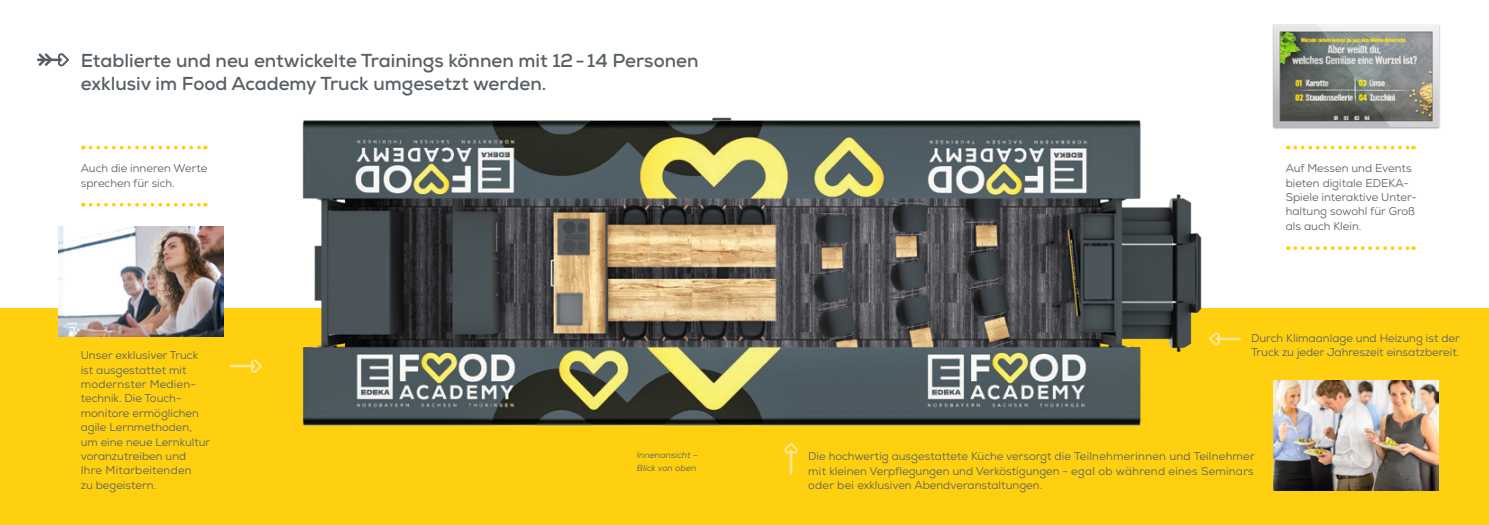
<style>
.page{position:relative;width:1489px;height:525px;background:#fff}
.page>*{position:absolute;margin:0;border:0;box-sizing:border-box;transform-origin:0 0}
.t1{font:700 18.75px/22.5px "Nexa";color:#576065}
.t2{font:11.25px/14.4px "Nexa";color:#576065}
.t3{font:italic 8.75px/12.5px "Nexa";color:#576065}
</style>
<div class="page">
<div style="left:0;top:308px;width:1488px;height:216px;background:#fed010"></div>
<hr style="left:37px;top:58px;width:23px;height:3px;background:#576065">
<svg style="left:39px;top:53px;width:30px;height:14px"></svg>
<svg style="left:1295px;top:146px;width:118px;height:3px"></svg>
<svg style="left:1295px;top:246px;width:118px;height:4px"></svg>
<svg style="left:90px;top:146px;width:116px;height:3px"></svg>
<svg style="left:90px;top:203px;width:116px;height:3px"></svg>
<svg style="left:250px;top:359px;width:12px;height:14px"></svg>
<hr style="left:230px;top:364px;width:23px;height:3px;background:#ffe696">
<svg style="left:784px;top:442px;width:14px;height:12px"></svg>
<hr style="left:789px;top:451px;width:3px;height:23px;background:#ffe696">
<hr style="left:1217px;top:337px;width:23px;height:3px;background:#ffe696">
<img style="left:302px;top:117px;width:923px;height:310px">
<div style="left:1271px;top:24px;width:169px;height:106px;background:#231f20;opacity:.42"></div>
<img style="left:1273px;top:25px;width:165px;height:102px">
<img style="left:58px;top:226px;width:166px;height:110px">
<img style="left:1273px;top:380px;width:165px;height:110px">
<h1 class="t1" style="left:81px;top:49px;width:619px">Etablierte und neu entwickelte Trainings können mit 12- 14 Personen exklusiv im Food Academy Truck umgesetzt werden.</h1>
<p class="t2" style="left:81px;top:161px;width:128px">Auch die inneren Werte sprechen für sich.</p>
<p class="t2" style="left:81px;top:348px;width:131px">Unser exklusiver Truck ist ausgestattet mit modernster Medien&shy;technik. Die Touch&shy;monitore ermöglichen agile Lernmethoden, um eine neue Lernkultur voranzutreiben und<br>Ihre Mitarbeitenden<br>zu begeistern.</p>
<p class="t3" style="left:637px;top:448px;width:62px">Innenansicht –<br>Blick von oben</p>
<p class="t2" style="left:1285px;top:161px;width:133px">Auf Messen und Events bieten digitale EDEKA-<br>Spiele interaktive Unter&shy;haltung sowohl für Groß als auch Klein.</p>
<p class="t2" style="left:1250px;top:330px;width:210px">Durch Klimaanlage und Heizung ist der<br>Truck zu jeder Jahreszeit einsatzbereit.</p>
<p class="t2" style="left:808px;top:449px;width:448px;text-align:justify">Die hochwertig ausgestattete Küche versorgt die Teilnehmerinnen und Teilnehmer mit kleinen Verpflegungen und Verköstigungen - egal ob während eines Seminars oder bei exklusiven Abendveranstaltungen.</p>
</div>
